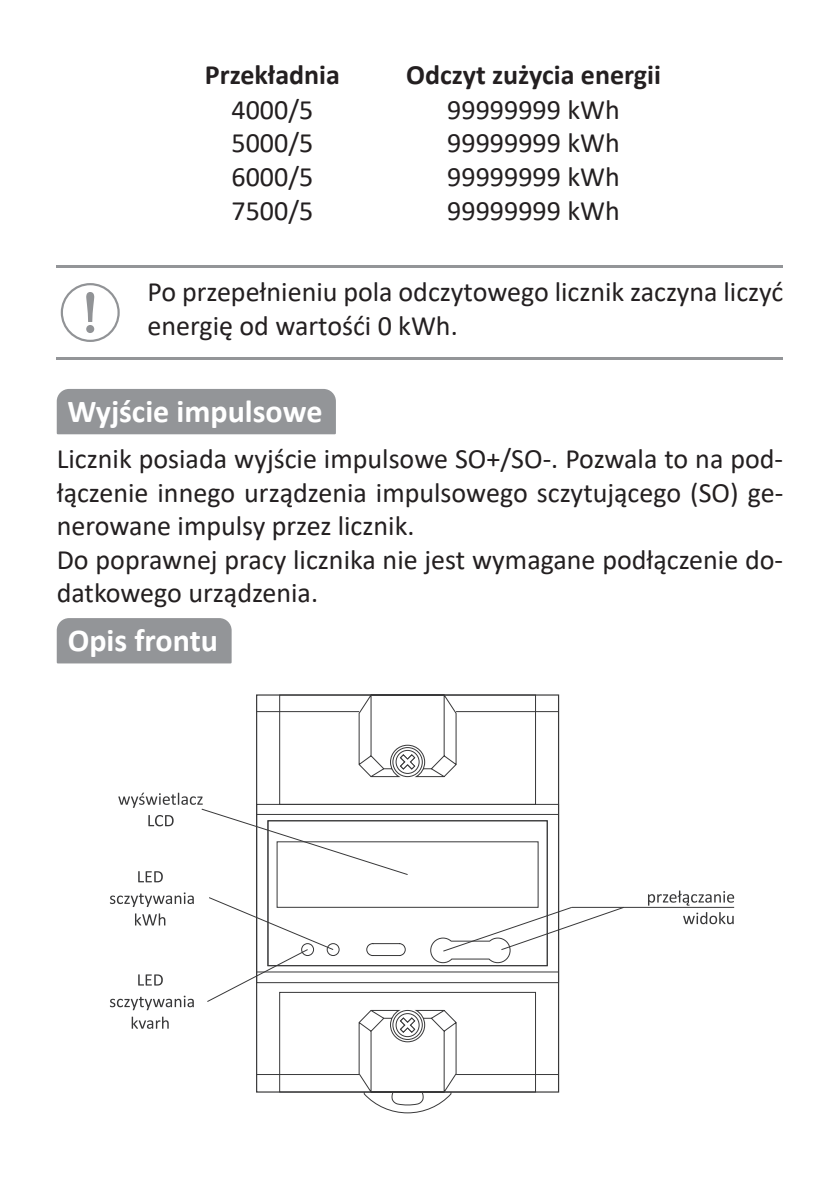
<style>
.page{position:relative;width:840px;height:1191px;background:#fff}
.page>*{position:absolute;margin:0;border:0;box-sizing:border-box;transform-origin:0 0}
.t1{font:700 32px "Calibri";color:#fff}
.t2{font:28px/33.6px "Calibri";color:#231f20}
.t3{font:700 28px "Calibri";color:#231f20}
</style>
<div class="page">
<hr style="left:57px;top:265px;width:725px;height:2px;background:#939598">
<hr style="left:57px;top:357px;width:725px;height:2px;background:#939598">
<hr style="left:256px;top:813px;width:302px;height:2px;background:#383839">
<hr style="left:456px;top:711px;width:102px;height:1px;background:#383839">
<hr style="left:256px;top:971px;width:302px;height:1px;background:#383839">
<hr style="left:456px;top:1073px;width:102px;height:2px;background:#383839">
<div style="left:279px;top:695px;width:256px;height:109px;border:1px solid #383839"></div>
<div style="left:279px;top:992px;width:256px;height:100px;border:1px solid #383839"></div>
<hr style="left:256px;top:1073px;width:103px;height:2px;background:#383839">
<svg style="left:358px;top:1010px;width:98px;height:103px"></svg>
<svg style="left:358px;top:694px;width:98px;height:83px"></svg>
<hr style="left:256px;top:711px;width:103px;height:1px;background:#383839">
<div style="left:267px;top:820px;width:280px;height:146px;border:1px solid #383839"></div>
<div style="left:327px;top:943px;width:12px;height:12px;border:1px solid #383839;border-radius:50%"></div>
<svg style="left:366px;top:943px;width:39px;height:13px"></svg>
<svg style="left:110px;top:892px;width:84px;height:15px"></svg>
<svg style="left:135px;top:913px;width:30px;height:12px"></svg>
<svg style="left:138px;top:974px;width:25px;height:11px"></svg>
<svg style="left:110px;top:995px;width:84px;height:15px"></svg>
<svg style="left:132px;top:1016px;width:37px;height:12px"></svg>
<svg style="left:118px;top:792px;width:290px;height:90px"></svg>
<hr style="left:571px;top:906px;width:162px;height:2px;background:#383839">
<svg style="left:648px;top:890px;width:85px;height:15px"></svg>
<svg style="left:683px;top:912px;width:50px;height:12px"></svg>
<svg style="left:207px;top:896px;width:127px;height:106px"></svg>
<svg style="left:430px;top:906px;width:194px;height:57px"></svg>
<div style="left:61px;top:283px;width:59px;height:59px;border:2px solid #919396;border-radius:50%"></div>
<svg style="left:86px;top:292px;width:9px;height:41px"></svg>
<div style="left:57px;top:389px;width:279px;height:45px;background:#939598"></div>
<div style="left:57px;top:618px;width:174px;height:45px;background:#939598"></div>
<p class="t3" style="left:205px;top:55px;width:137px">Przekładnia</p>
<p class="t3" style="left:406px;top:55px;width:256px">Odczyt zużycia energii</p>
<p class="t2" style="left:231px;top:92px;width:83px">4000/5</p>
<p class="t2" style="left:447px;top:92px;width:174px">99999999 kWh</p>
<p class="t2" style="left:231px;top:125px;width:83px">5000/5</p>
<p class="t2" style="left:447px;top:125px;width:174px">99999999 kWh</p>
<p class="t2" style="left:231px;top:159px;width:83px">6000/5</p>
<p class="t2" style="left:447px;top:159px;width:174px">99999999 kWh</p>
<p class="t2" style="left:231px;top:193px;width:83px">7500/5</p>
<p class="t2" style="left:447px;top:193px;width:174px">99999999 kWh</p>
<p class="t2" style="left:147px;top:274px;width:636px">Po przepełnieniu pola odczytowego licznik zaczyna liczyć energię od wartośći 0 kWh.</p>
<p class="t1" style="left:67px;top:388px;width:256px">Wyjście impulsowe</p>
<p class="t2" style="left:57px;top:441px;width:727px">Licznik posiada wyjście impulsowe SO+/SO-. Pozwala to na pod&shy;łączenie innego urządzenia impulsowego sczytującego (SO) ge&shy;nerowane impulsy przez licznik.<br>Do poprawnej pracy licznika nie jest wymagane podłączenie do&shy;datkowego urządzenia.</p>
<p class="t1" style="left:68px;top:617px;width:152px">Opis frontu</p>
</div>
